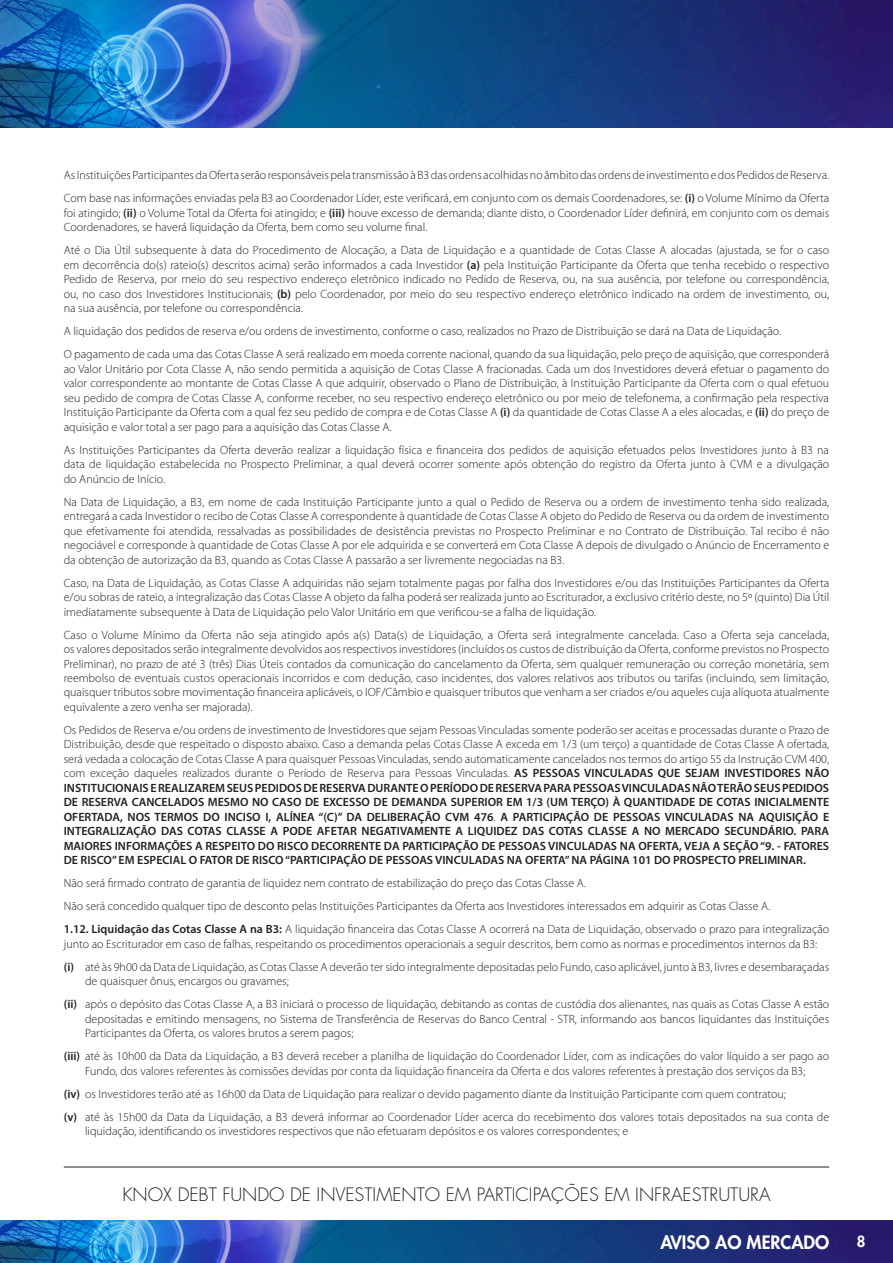
<style>
.page{position:relative;width:893px;height:1263px;background:#fff}
.page>*{position:absolute;margin:0;border:0;box-sizing:border-box;transform-origin:0 0}
.t1{font:300 18px "Futura";color:#231f20}
.t2{font:800 18px "Futura";color:#fff}
.t3{font:800 15px "Futura";color:#fff}
.t4{font:300 12px/14.5px "Myriad Pro";color:#231f20;text-align:justify}
.t5{font:600 12px/14.5px "Myriad Pro";color:#231f20;text-align:justify}
.s1{font-weight:600}
.s2{font-weight:300}
</style>
<div class="page">
<img style="left:0;top:0;width:893px;height:127px">
<img style="left:0;top:1220px;width:893px;height:43px">
<hr style="left:64px;top:1166px;width:765px;height:1px;background:#231f20">
<p class="t4" style="left:64px;top:168px;width:767px">As Instituições Participantes da Oferta serão responsáveis pela transmissão à B3 das ordens acolhidas no âmbito das ordens de investimento e dos Pedidos de Reserva.</p>
<p class="t4" style="left:64px;top:191px;width:767px">Com base nas informações enviadas pela B3 ao Coordenador Líder, este verificará, em conjunto com os demais Coordenadores, se: <span class="s1">(i)</span> o Volume Mínimo da Oferta foi atingido; <span class="s1">(ii)</span> o Volume Total da Oferta foi atingido; e <span class="s1">(iii)</span> houve excesso de demanda; diante disto, o Coordenador Líder definirá, em conjunto com os demais Coordenadores, se haverá liquidação da Oferta, bem como seu volume final.</p>
<p class="t4" style="left:64px;top:243px;width:767px">Até o Dia Útil subsequente à data do Procedimento de Alocação, a Data de Liquidação e a quantidade de Cotas Classe A alocadas (ajustada, se for o caso em decorrência do(s) rateio(s) descritos acima) serão informados a cada Investidor <span class="s1">(a)</span> pela Instituição Participante da Oferta que tenha recebido o respectivo Pedido de Reserva, por meio do seu respectivo endereço eletrônico indicado no Pedido de Reserva, ou, na sua ausência, por telefone ou correspondência, ou, no caso dos Investidores Institucionais; <span class="s1">(b)</span> pelo Coordenador, por meio do seu respectivo endereço eletrônico indicado na ordem de investimento, ou, na sua ausência, por telefone ou correspondência.</p>
<p class="t4" style="left:64px;top:324px;width:719px">A liquidação dos pedidos de reserva e/ou ordens de investimento, conforme o caso, realizados no Prazo de Distribuição se dará na Data de Liquidação.</p>
<p class="t4" style="left:64px;top:347px;width:767px">O pagamento de cada uma das Cotas Classe A será realizado em moeda corrente nacional, quando da sua liquidação, pelo preço de aquisição, que corresponderá ao Valor Unitário por Cota Classe A, não sendo permitida a aquisição de Cotas Classe A fracionadas. Cada um dos Investidores deverá efetuar o pagamento do valor correspondente ao montante de Cotas Classe A que adquirir, observado o Plano de Distribuição, à Instituição Participante da Oferta com o qual efetuou seu pedido de compra de Cotas Classe A, conforme receber, no seu respectivo endereço eletrônico ou por meio de telefonema, a confirmação pela respectiva Instituição Participante da Oferta com a qual fez seu pedido de compra e de Cotas Classe A <span class="s1">(i)</span> da quantidade de Cotas Classe A a eles alocadas, e <span class="s1">(ii)</span> do preço de aquisição e valor total a ser pago para a aquisição das Cotas Classe A.</p>
<p class="t4" style="left:64px;top:442px;width:767px">As Instituições Participantes da Oferta deverão realizar a liquidação física e financeira dos pedidos de aquisição efetuados pelos Investidores junto à B3 na data de liquidação estabelecida no Prospecto Preliminar, a qual deverá ocorrer somente após obtenção do registro da Oferta junto à CVM e a divulgação do Anúncio de Início.</p>
<p class="t4" style="left:64px;top:494px;width:767px">Na Data de Liquidação, a B3, em nome de cada Instituição Participante junto a qual o Pedido de Reserva ou a ordem de investimento tenha sido realizada, entregará a cada Investidor o recibo de Cotas Classe A correspondente à quantidade de Cotas Classe A objeto do Pedido de Reserva ou da ordem de investimento que efetivamente foi atendida, ressalvadas as possibilidades de desistência previstas no Prospecto Preliminar e no Contrato de Distribuição. Tal recibo é não negociável e corresponde à quantidade de Cotas Classe A por ele adquirida e se converterá em Cota Classe A depois de divulgado o Anúncio de Encerramento e da obtenção de autorização da B3, quando as Cotas Classe A passarão a ser livremente negociadas na B3.</p>
<p class="t4" style="left:64px;top:575px;width:767px">Caso, na Data de Liquidação, as Cotas Classe A adquiridas não sejam totalmente pagas por falha dos Investidores e/ou das Instituições Participantes da Oferta e/ou sobras de rateio, a integralização das Cotas Classe A objeto da falha poderá ser realizada junto ao Escriturador, a exclusivo critério deste, no 5º (quinto) Dia Útil imediatamente subsequente à Data de Liquidação pelo Valor Unitário em que verificou-se a falha de liquidação.</p>
<p class="t4" style="left:64px;top:627px;width:767px">Caso o Volume Mínimo da Oferta não seja atingido após a(s) Data(s) de Liquidação, a Oferta será integralmente cancelada. Caso a Oferta seja cancelada, os valores depositados serão integralmente devolvidos aos respectivos investidores (incluídos os custos de distribuição da Oferta, conforme previstos no Prospecto Preliminar), no prazo de até 3 (três) Dias Úteis contados da comunicação do cancelamento da Oferta, sem qualquer remuneração ou correção monetária, sem reembolso de eventuais custos operacionais incorridos e com dedução, caso incidentes, dos valores relativos aos tributos ou tarifas (incluindo, sem limitação, quaisquer tributos sobre movimentação financeira aplicáveis, o IOF/Câmbio e quaisquer tributos que venham a ser criados e/ou aqueles cuja alíquota atualmente equivalente a zero venha ser majorada).</p>
<p class="t5" style="left:64px;top:722px;width:767px"><span class="s2">Os Pedidos de Reserva e/ou ordens de investimento de Investidores que sejam Pessoas Vinculadas somente poderão ser aceitas e processadas durante o Prazo de Distribuição, desde que respeitado o disposto abaixo. Caso a demanda pelas Cotas Classe A exceda em 1/3 (um terço) a quantidade de Cotas Classe A ofertada, será vedada a colocação de Cotas Classe A para quaisquer Pessoas Vinculadas, sendo automaticamente cancelados nos termos do artigo 55 da Instrução CVM 400, com exceção daqueles realizados durante o Período de Reserva para Pessoas Vinculadas.</span> AS PESSOAS VINCULADAS QUE SEJAM INVESTIDORES NÃO INSTITUCIONAIS E REALIZAREM SEUS PEDIDOS DE RESERVA DURANTE O PERÍODO DE RESERVA PARA PESSOAS VINCULADAS NÃO TERÃO SEUS PEDIDOS DE RESERVA CANCELADOS MESMO NO CASO DE EXCESSO DE DEMANDA SUPERIOR EM 1/3 (UM TERÇO) À QUANTIDADE DE COTAS INICIALMENTE OFERTADA, NOS TERMOS DO INCISO I, ALÍNEA “(C)” DA DELIBERAÇÃO CVM 476<span class="s2">.</span> A PARTICIPAÇÃO DE PESSOAS VINCULADAS NA AQUISIÇÃO E INTEGRALIZAÇÃO DAS COTAS CLASSE A PODE AFETAR NEGATIVAMENTE A LIQUIDEZ DAS COTAS CLASSE A NO MERCADO SECUNDÁRIO. PARA MAIORES INFORMAÇÕES A RESPEITO DO RISCO DECORRENTE DA PARTICIPAÇÃO DE PESSOAS VINCULADAS NA OFERTA, VEJA A SEÇÃO “9. - FATORES DE RISCO” EM ESPECIAL O FATOR DE RISCO “PARTICIPAÇÃO DE PESSOAS VINCULADAS NA OFERTA” NA PÁGINA 101 DO PROSPECTO PRELIMINAR.</p>
<p class="t4" style="left:64px;top:876px;width:524px">Não será firmado contrato de garantia de liquidez nem contrato de estabilização do preço das Cotas Classe A.</p>
<p class="t4" style="left:64px;top:899px;width:708px">Não será concedido qualquer tipo de desconto pelas Instituições Participantes da Oferta aos Investidores interessados em adquirir as Cotas Classe A.</p>
<p class="t4" style="left:64px;top:922px;width:767px"><span class="s1">1.12. Liquidação das Cotas Classe A na B3:</span> A liquidação financeira das Cotas Classe A ocorrerá na Data de Liquidação, observado o prazo para integralização junto ao Escriturador em caso de falhas, respeitando os procedimentos operacionais a seguir descritos, bem como as normas e procedimentos internos da B3:</p>
<p class="t4" style="left:85px;top:960px;width:746px;text-indent:-21px"><span class="s1">(i)</span> até às 9h00 da Data de Liquidação, as Cotas Classe A deverão ter sido integralmente depositadas pelo Fundo, caso aplicável, junto à B3, livres e desembaraçadas de quaisquer ônus, encargos ou gravames;</p>
<p class="t4" style="left:85px;top:997px;width:746px;text-indent:-21px"><span class="s1">(ii)</span> após o depósito das Cotas Classe A, a B3 iniciará o processo de liquidação, debitando as contas de custódia dos alienantes, nas quais as Cotas Classe A estão depositadas e emitindo mensagens, no Sistema de Transferência de Reservas do Banco Central - STR, informando aos bancos liquidantes das Instituições Participantes da Oferta, os valores brutos a serem pagos;</p>
<p class="t4" style="left:64px;top:1049px;width:767px;text-align:center"><span class="s1">(iii)</span> até às 10h00 da Data da Liquidação, a B3 deverá receber a planilha de liquidação do Coordenador Líder, com as indicações do valor líquido a ser pago ao<br>Fundo, dos valores referentes às comissões devidas por conta da liquidação financeira da Oferta e dos valores referentes à prestação dos serviços da B3;</p>
<p class="t4" style="left:64px;top:1087px;width:724px"><span class="s1">(iv)</span> os Investidores terão até as 16h00 da Data de Liquidação para realizar o devido pagamento diante da Instituição Participante com quem contratou;</p>
<p class="t4" style="left:85px;top:1110px;width:746px;text-indent:-21px"><span class="s1">(v)</span> até às 15h00 da Data da Liquidação, a B3 deverá informar ao Coordenador Líder acerca do recebimento dos valores totais depositados na sua conta de liquidação, identificando os investidores respectivos que não efetuaram depósitos e os valores correspondentes; e</p>
<h1 class="t1" style="left:122px;top:1183px;width:650px">KNOX DEBT FUNDO DE INVESTIMENTO EM PARTICIPAÇÕES EM INFRAESTRUTURA</h1>
<h1 class="t2" style="left:660px;top:1230px;width:170px">AVISO AO MERCADO</h1>
<p class="t3" style="left:857px;top:1231px;width:10px">8</p>
</div>
